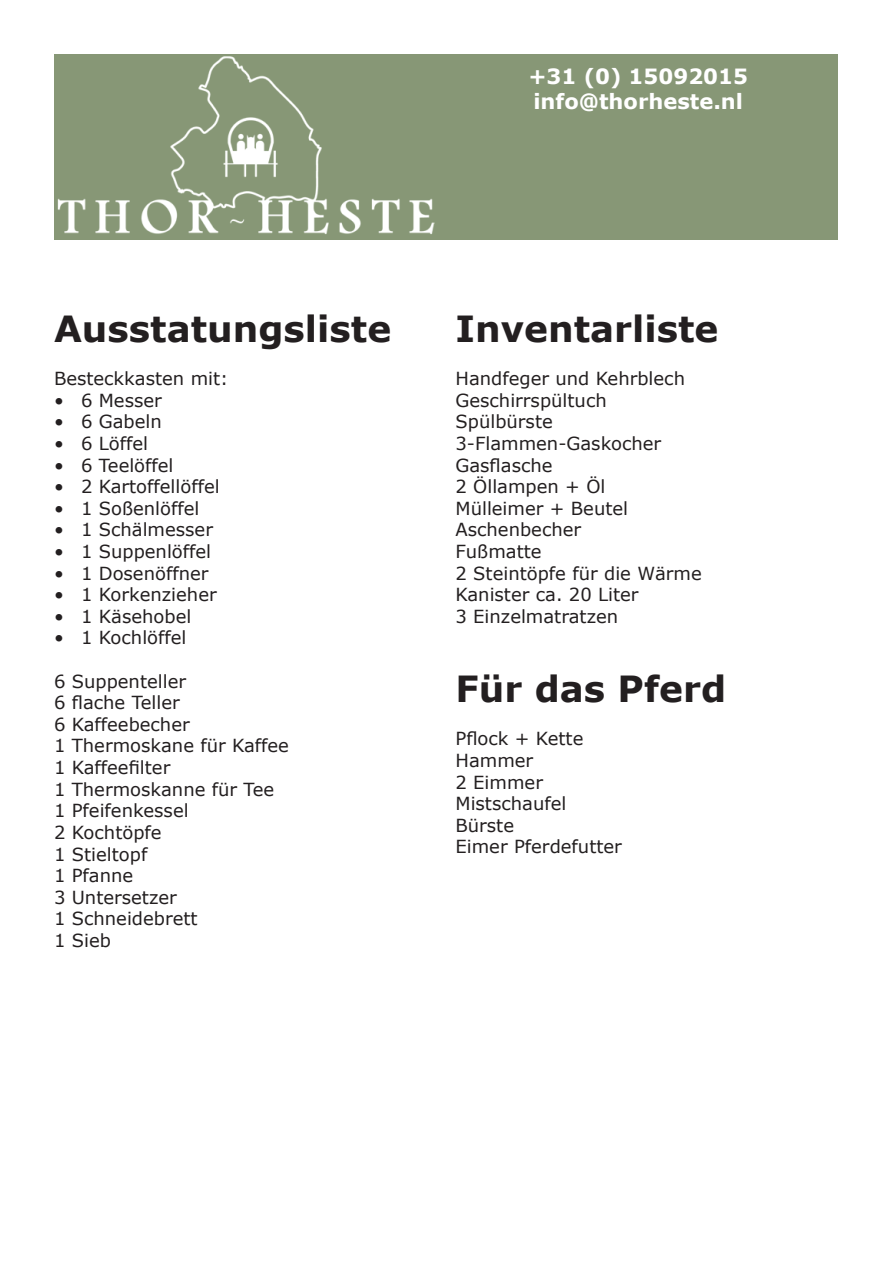
<style>
.page{position:relative;width:893px;height:1263px;background:#fff}
.page>*{position:absolute;margin:0;border:0;box-sizing:border-box;transform-origin:0 0}
.t1{font:700 36px "Verdana";color:#231f20}
.t2{font:700 21px/25.2px "Verdana";color:#fff}
.t3{font:18px/21.6px "Verdana";color:#231f20}
</style>
<div class="page">
<div style="left:54px;top:54px;width:783px;height:186px;background:#879776"></div>
<img style="left:57px;top:56px;width:378px;height:179px">
<p class="t2" style="left:528px;top:63px;width:221px">+31 (0) 15092015 info@thorheste.nl</p>
<h1 class="t1" style="left:54px;top:303px;width:339px">Ausstatungsliste</h1>
<p class="t3" style="left:54px;top:368px;width:176px">Besteckkasten mit:</p>
<p class="t3" style="left:54px;top:389px;width:109px">• 6 Messer</p>
<p class="t3" style="left:54px;top:411px;width:109px">• 6 Gabeln</p>
<p class="t3" style="left:54px;top:432px;width:96px">• 6 Löffel</p>
<p class="t3" style="left:54px;top:454px;width:121px">• 6 Teelöffel</p>
<p class="t3" style="left:54px;top:476px;width:167px">• 2 Kartoffellöffel</p>
<p class="t3" style="left:54px;top:497px;width:147px">• 1 Soßenlöffel</p>
<p class="t3" style="left:54px;top:519px;width:161px">• 1 Schälmesser</p>
<p class="t3" style="left:54px;top:540px;width:159px">• 1 Suppenlöffel</p>
<p class="t3" style="left:54px;top:562px;width:156px">• 1 Dosenöffner</p>
<p class="t3" style="left:54px;top:584px;width:164px">• 1 Korkenzieher</p>
<p class="t3" style="left:54px;top:605px;width:139px">• 1 Käsehobel</p>
<p class="t3" style="left:54px;top:627px;width:134px">• 1 Kochlöffel</p>
<p class="t3" style="left:54px;top:670px;width:236px">6 Suppenteller<br>6 flache Teller<br>6 Kaffeebecher<br>1 Thermoskane für Kaffee<br>1 Kaffeefilter<br>1 Thermoskanne für Tee<br>1 Pfeifenkessel<br>2 Kochtöpfe<br>1 Stieltopf<br>1 Pfanne<br>3 Untersetzer<br>1 Schneidebrett<br>1 Sieb</p>
<h1 class="t1" style="left:455px;top:303px;width:264px">Inventarliste</h1>
<p class="t3" style="left:455px;top:368px;width:248px">Handfeger und Kehrblech<br>Geschirrspültuch<br>Spülbürste<br>3-Flammen-Gaskocher<br>Gasflasche<br>2 Öllampen + Öl<br>Mülleimer + Beutel<br>Aschenbecher<br>Fußmatte<br>2 Steintöpfe für die Wärme<br>Kanister ca. 20 Liter<br>3 Einzelmatratzen</p>
<h1 class="t1" style="left:455px;top:663px;width:272px">Für das Pferd</h1>
<p class="t3" style="left:455px;top:728px;width:168px">Pflock + Kette<br>Hammer<br>2 Eimmer<br>Mistschaufel<br>Bürste<br>Eimer Pferdefutter</p>
</div>
